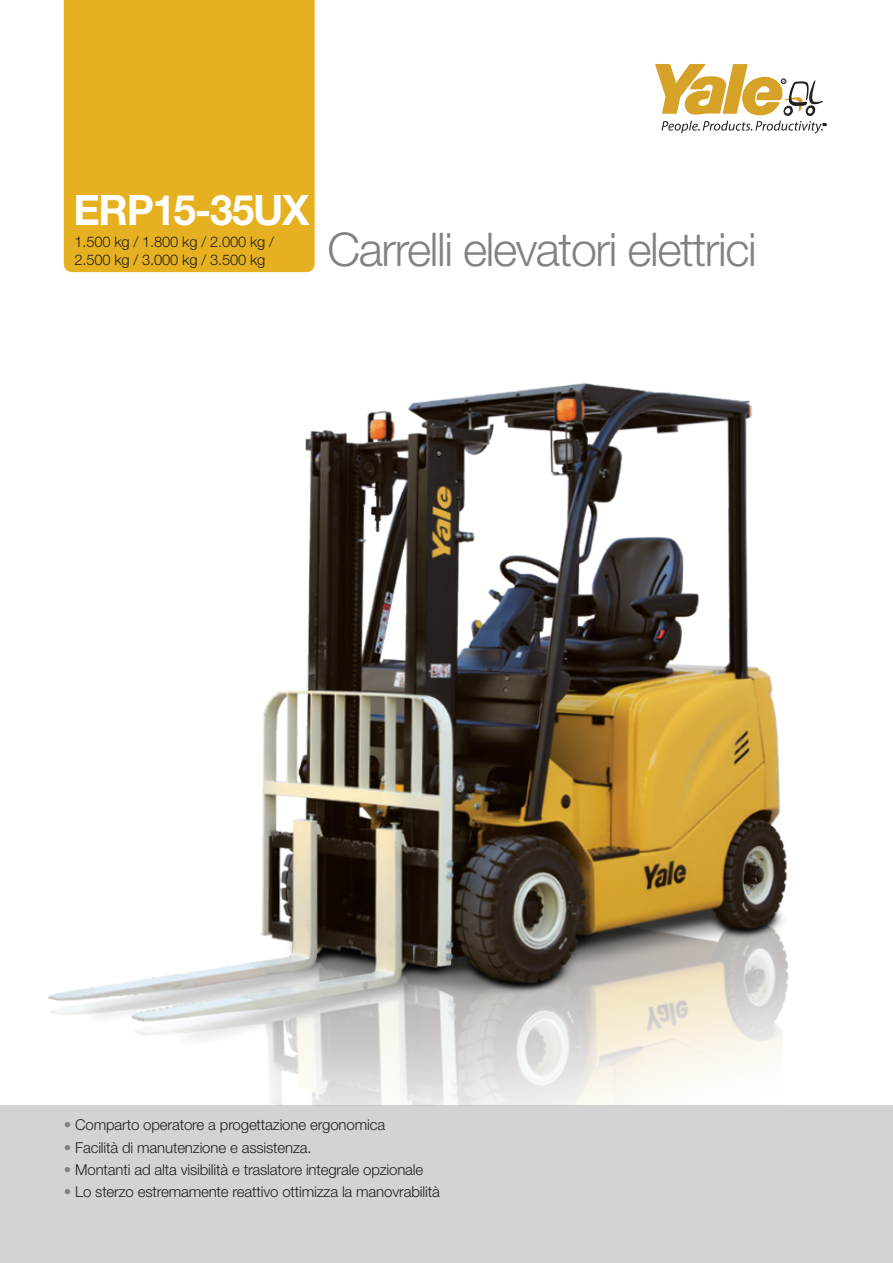
<style>
.page{position:relative;width:893px;height:1263px;background:#fff}
.page>*{position:absolute;margin:0;border:0;box-sizing:border-box;transform-origin:0 0}
.t1{font:300 46.5px "Helvetica Neue CE";letter-spacing:-.03em;color:#808285}
.t2{font:700 42px "Helvetica Neue CE";letter-spacing:-.03em;color:#fff}
.t3{font:300 15px "Helvetica Neue CE";letter-spacing:-.01em;color:#231f20}
.t4{font:300 14.7px/18px "Helvetica Neue CE";letter-spacing:-.01em;color:#231f20}
.s1{color:#808285}
</style>
<div class="page">
<img style="left:0;top:383px;width:893px;height:723px">
<div style="left:0;top:1106px;width:893px;height:157px;background:#d3d3d3"></div>
<svg style="left:655px;top:64px;width:171px;height:70px"></svg>
<div style="left:64px;top:0;width:251px;height:272px;background:#e6b120"></div>
<p class="t2" style="left:73px;top:184px;width:237px">ERP15-35UX</p>
<p class="t4" style="left:74px;top:232px;width:201px">1.500 kg / 1.800 kg / 2.000 kg /<br>2.500 kg / 3.000 kg / 3.500 kg</p>
<p class="t1" style="left:327px;top:221px;width:431px">Carrelli elevatori elettrici</p>
<p class="t3" style="left:64px;top:1116px;width:323px"><span class="s1">•</span> Comparto operatore a progettazione ergonomica</p>
<p class="t3" style="left:64px;top:1138px;width:249px"><span class="s1">•</span> Facilità di manutenzione e assistenza.</p>
<p class="t3" style="left:64px;top:1160px;width:361px"><span class="s1">•</span> Montanti ad alta visibilità e traslatore integrale opzionale</p>
<p class="t3" style="left:64px;top:1183px;width:377px"><span class="s1">•</span> Lo sterzo estremamente reattivo ottimizza la manovrabilità</p>
</div>
